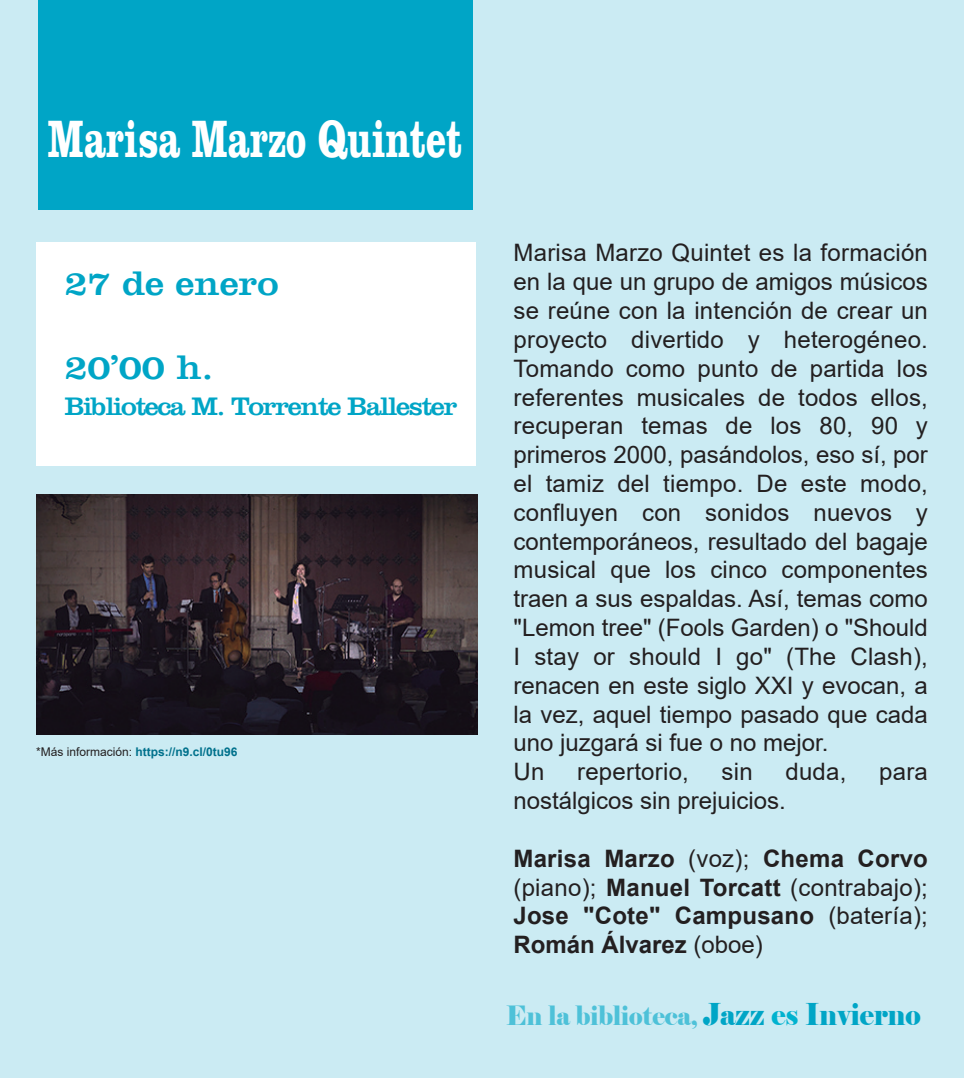
<style>
.page{position:relative;width:964px;height:1078px;background:#fff}
.page>*{position:absolute;margin:0;border:0;box-sizing:border-box;transform-origin:0 0}
.t1{font:700 53.9px "Clarendon";color:#fff;scale:.67 1}
.t2{font:35px "Clarendon";color:#00a5c6;scale:1.08 1}
.t3{font:26.5px "Elephant";color:#4ec1d8;scale:.9 1}
.t4{font:26px "Clarendon";letter-spacing:-.05em;color:#00a5c6;scale:1.08 1}
.t5{font:24px/28.8px "Arial";letter-spacing:.01em;color:#231f20}
.t6{font:700 24px/28.8px "Arial";letter-spacing:.01em;color:#231f20;text-align:justify}
.t7{font:700 12px "Arial";color:#00718c}
.s1{font-weight:400;color:#231f20}
.s2{font-weight:400}
.s3{font-size:30px;color:#00a5c6}
.s4{font-size:30px;color:#00b2cf}
</style>
<div class="page">
<div style="left:0;top:0;width:964px;height:1077px;background:#cbebf3"></div>
<div style="left:38px;top:0;width:434px;height:210px;background:#00a5c6"></div>
<img style="left:36px;top:495px;width:442px;height:239px">
<div style="left:36px;top:242px;width:439px;height:223px;background:#fff"></div>
<h1 class="t1" style="left:48px;top:106px;width:620px">Marisa Marzo Quintet</h1>
<h2 class="t2" style="left:64px;top:263px;width:200px">27 de enero</h2>
<h2 class="t2" style="left:64px;top:347px;width:139px">20’00 h.</h2>
<p class="t4" style="left:64px;top:391px;width:366px">Biblioteca M. Torrente Ballester</p>
<p class="t7" style="left:36px;top:744px;width:203px"><span class="s1">*Más información:</span> https://n9.cl/0tu96</p>
<p class="t5" style="left:513px;top:239px;width:416px">Marisa Marzo Quintet es la formación en la que un grupo de amigos músicos se reúne con la intención de crear un proyecto divertido y heterogéneo.<br>Tomando como punto de partida los referentes musicales de todos ellos, recuperan temas de los 80, 90 y primeros 2000, pasándolos, eso sí, por el tamiz del tiempo. De este modo, confluyen con sonidos nuevos y contemporáneos, resultado del bagaje musical que los cinco componentes traen a sus espaldas. Así, temas como "Lemon tree" (Fools Garden) o "Should<br>I stay or should I go" (The Clash), renacen en este siglo XXI y evocan, a la vez, aquel tiempo pasado que cada uno juzgará si fue o no mejor.<br>Un</p>
<p class="t5" style="left:577px;top:757px;width:113px">repertorio,</p>
<p class="t5" style="left:721px;top:757px;width:33px">sin</p>
<p class="t5" style="left:785px;top:757px;width:63px">duda,</p>
<p class="t5" style="left:879px;top:757px;width:50px">para</p>
<p class="t5" style="left:513px;top:786px;width:274px">nostálgicos sin prejuicios.</p>
<p class="t6" style="left:513px;top:843px;width:416px">Marisa Marzo <span class="s2">(voz);</span> Chema Corvo <span class="s2">(piano);</span> Manuel Torcatt <span class="s2">(contrabajo); </span>Jose "Cote" Campusano <span class="s2">(batería); </span>Román Álvarez <span class="s2">(oboe)</span></p>
<p class="t3" style="left:506px;top:999px;width:462px">En la biblioteca, <span class="s3">Jazz</span> <span class="s4">es</span> <span class="s3">Invierno</span></p>
</div>
